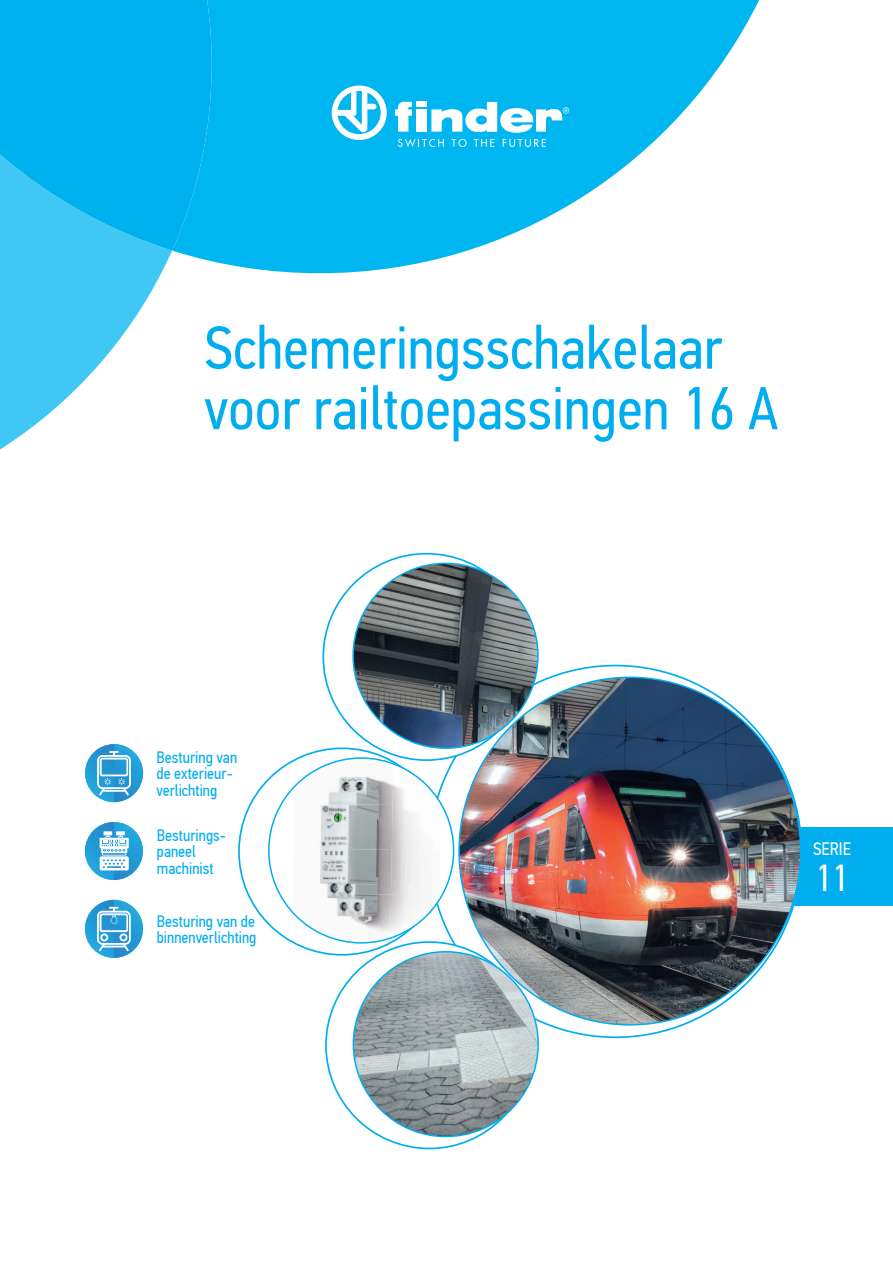
<style>
.page{position:relative;width:893px;height:1263px;background:#fff}
.page>*{position:absolute;margin:0;border:0;box-sizing:border-box;transform-origin:0 0}
.t1{font:60.6px/60.6px "PF Din Text Cond Pro";color:#00aeef}
.t2{font:37.5px "PF Din Text Cond Pro";color:#fff}
.t3{font:18px "PF Din Text Cond Pro";color:#fff}
.t4{font:16.5px/16.5px "PF Din Text Cond Pro";color:#00aeef}
</style>
<div class="page">
<div style="left:788px;top:827px;width:105px;height:79px;background:#00aeef"></div>
<img style="left:85px;top:744px;width:58px;height:58px">
<svg style="left:97px;top:751px;width:34px;height:44px"></svg>
<img style="left:85px;top:822px;width:58px;height:58px">
<svg style="left:100px;top:831px;width:29px;height:39px"></svg>
<img style="left:85px;top:900px;width:58px;height:58px">
<svg style="left:97px;top:907px;width:34px;height:44px"></svg>
<svg style="left:173px;top:0;width:586px;height:273px;fill:#00b6f0"></svg>
<svg style="left:0;top:251px;width:172px;height:198px;fill:#40c7f4"></svg>
<svg style="left:0;top:0;width:212px;height:251px;background:#08b4ef"></svg>
<svg style="left:332px;top:85px;width:55px;height:55px"></svg>
<svg style="left:431px;top:102px;width:138px;height:31px"></svg>
<svg style="left:395px;top:102px;width:17px;height:30px"></svg>
<div style="left:416px;top:109px;width:10px;height:23px;background:#fff"></div>
<div style="left:416px;top:102px;width:10px;height:5px;background:#fff"></div>
<svg style="left:398px;top:139px;width:46px;height:8px"></svg>
<svg style="left:452px;top:139px;width:15px;height:8px"></svg>
<svg style="left:474px;top:139px;width:20px;height:8px"></svg>
<svg style="left:503px;top:139px;width:43px;height:8px"></svg>
<svg style="left:547px;top:665px;width:138px;height:373px"></svg>
<svg style="left:238px;top:553px;width:301px;height:596px"></svg>
<img style="left:458px;top:676px;width:343px;height:349px">
<h1 class="t1" style="left:204px;top:318px;width:575px">Schemeringsschakelaar voor railtoepassingen 16 A</h1>
<p class="t4" style="left:157px;top:749px;width:82px">Besturing van de exterieur&shy;verlichting</p>
<p class="t4" style="left:157px;top:827px;width:71px">Besturings&shy;paneel machinist</p>
<p class="t4" style="left:157px;top:913px;width:101px">Besturing van de binnenverlichting</p>
<p class="t3" style="left:813px;top:838px;width:39px">SЕRIE</p>
<h2 class="t2" style="left:815px;top:856px;width:34px">11</h2>
</div>
